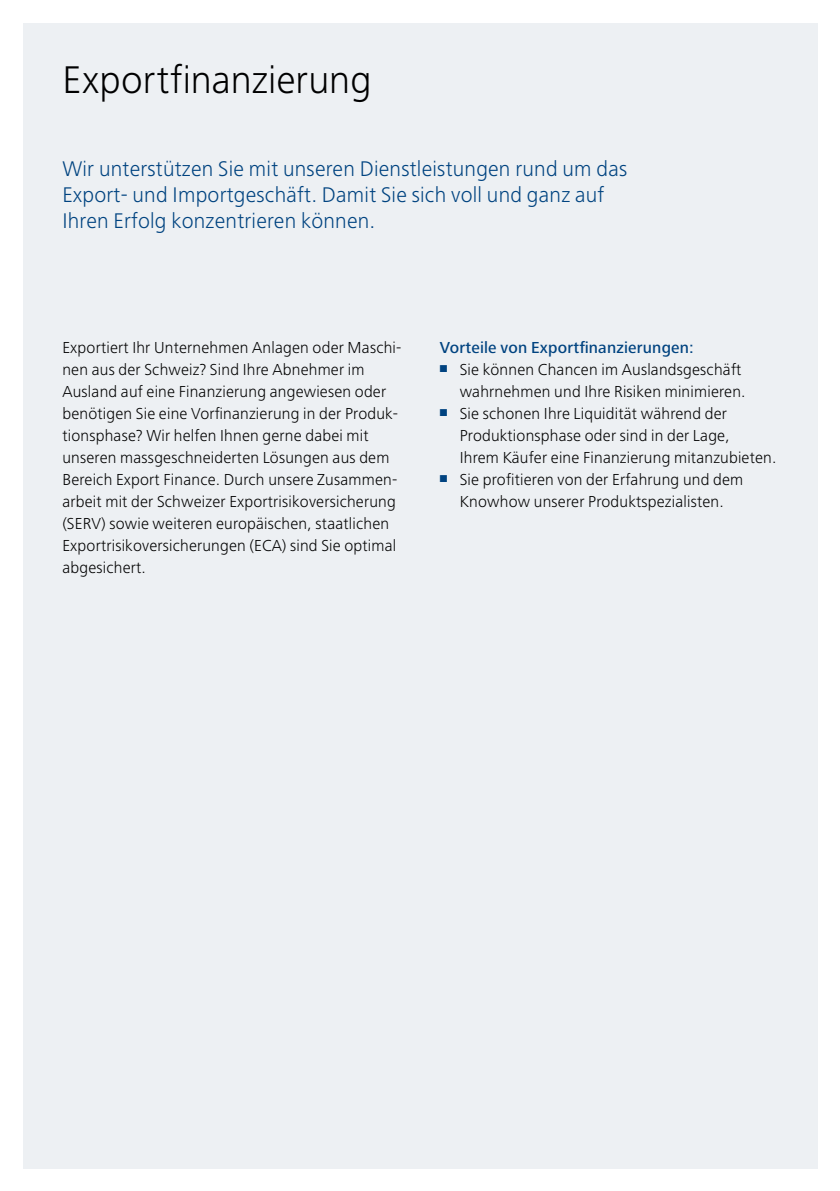
<style>
.page{position:relative;width:840px;height:1191px;background:#fff}
.page>*{position:absolute;margin:0;border:0;box-sizing:border-box;transform-origin:0 0}
.t1{font:300 40px "Frutiger Next LT";color:#000}
.t2{font:300 22px/26px "Frutiger Next LT";letter-spacing:.01em;color:#004380}
.t3{font:300 16.4px/22px "Frutiger Next LT";letter-spacing:.01em;color:#000}
.t4{font:500 16.4px "Frutiger Next LT";letter-spacing:.01em;color:#004380}
</style>
<div class="page">
<div style="left:23px;top:23px;width:793px;height:1145px;background:#edf0f3"></div>
<h1 class="t1" style="left:62px;top:58px;width:310px">Exportfinanzierung</h1>
<h2 class="t2" style="left:62px;top:156px;width:566px">Wir unterstützen Sie mit unseren Dienstleistungen rund um das<br>Export- und Importgeschäft. Damit Sie sich voll und ganz auf<br>Ihren Erfolg konzentrieren können.</h2>
<p class="t3" style="left:62px;top:337px;width:340px">Exportiert Ihr Unternehmen Anlagen oder Maschi&shy;nen aus der Schweiz? Sind Ihre Abnehmer im Ausland auf eine Finanzierung angewiesen oder benötigen Sie eine Vorfinanzierung in der Produk&shy;tionsphase? Wir helfen Ihnen gerne dabei mit unseren massgeschneiderten Lösungen aus dem Bereich Export Finance. Durch unsere Zusammen&shy;arbeit mit der Schweizer Exportrisikoversicherung (SERV) sowie weiteren europäischen, staatlichen Exportrisikoversicherungen (ECA) sind Sie optimal abgesichert.</p>
<p class="t4" style="left:439px;top:338px;width:255px">Vorteile von Exportfinanzierungen:</p>
<p class="t3" style="left:439px;top:359px;width:307px;text-align:right"><sup>■</sup> Sie können Chancen im Auslandsgeschäft wahrnehmen und Ihre Risiken minimieren.</p>
<p class="t3" style="left:459px;top:403px;width:318px;text-indent:-20px"><sup>■</sup> Sie schonen Ihre Liquidität während der<br>Produktionsphase oder sind in der Lage,<br>Ihrem Käufer eine Finanzierung mitanzubieten.</p>
<p class="t3" style="left:439px;top:469px;width:305px;text-align:center"><sup>■</sup> Sie profitieren von der Erfahrung und dem<br>Knowhow unserer Produktspezialisten.</p>
</div>
